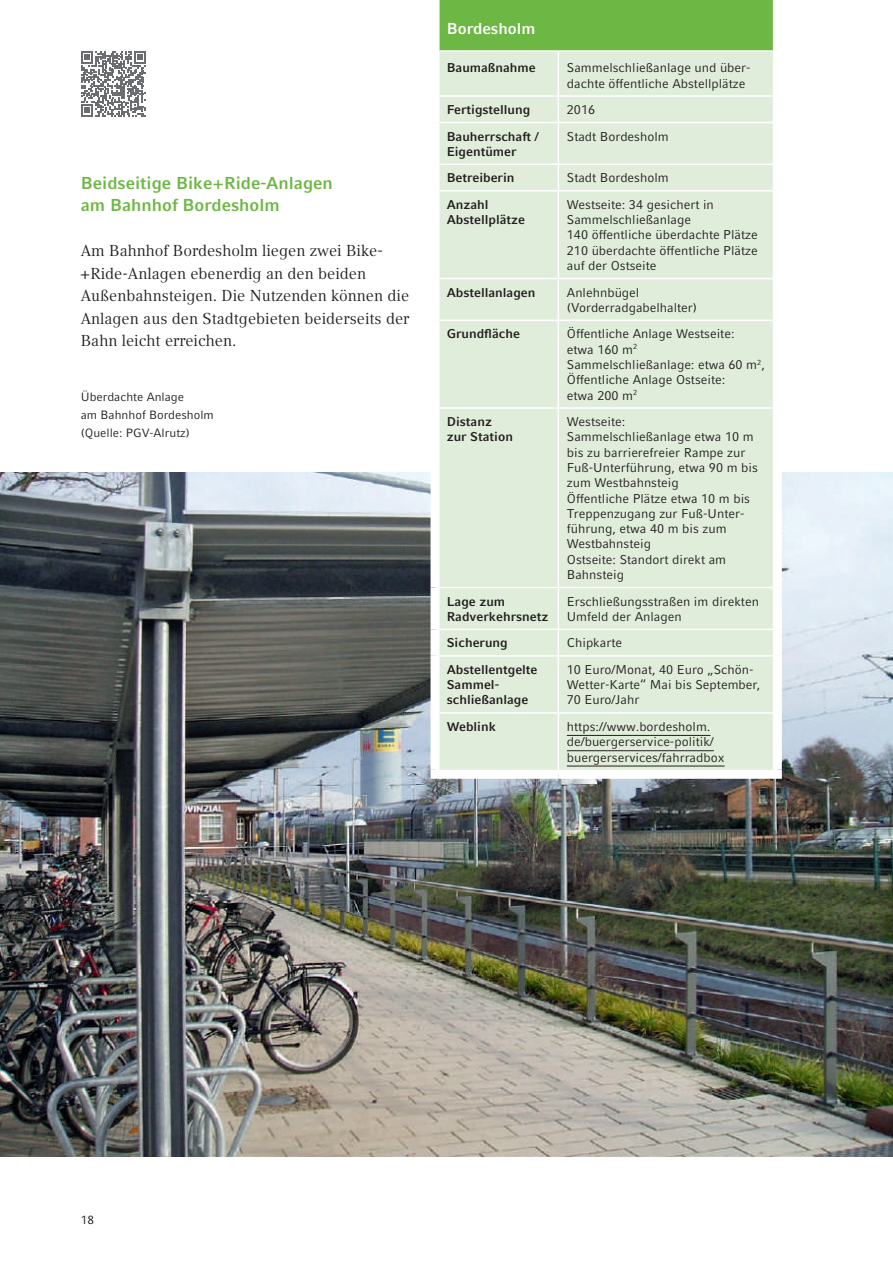
<style>
.page{position:relative;width:893px;height:1263px;background:#fff}
.page>*{position:absolute;margin:0;border:0;box-sizing:border-box;transform-origin:0 0}
.t1{font:700 17.25px/22.5px "Compatil Fact LT Pro";color:#6db744}
.t2{font:15.75px/22.5px "Compatil Text LT Pro";color:#231f20}
.t3{font:700 15.75px "Compatil Fact LT Pro";color:#fff}
.t4{font:12.75px/15.3px "Compatil Fact LT Pro";color:#231f20}
.t5{font:700 12.75px/15.3px "Compatil Fact LT Pro";color:#231f20}
.t6{font:12px/18px "Compatil Fact LT Pro";color:#231f20}
</style>
<div class="page">
<img style="left:0;top:472px;width:893px;height:684px">
<svg style="left:81px;top:51px;width:65px;height:65px"></svg>
<div style="left:435px;top:0;width:342px;height:51px;background:#6db744"></div>
<div style="left:440px;top:52px;width:333px;height:718px;background:#e0edda"></div>
<hr style="left:558px;top:52px;width:1px;height:43px;background:#fff">
<hr style="left:440px;top:95px;width:118px;height:2px;background:#fff">
<svg style="left:558px;top:97px;width:1px;height:25px"></svg>
<hr style="left:440px;top:122px;width:118px;height:1px;background:#fff">
<hr style="left:558px;top:123px;width:1px;height:41px;background:#fff">
<hr style="left:440px;top:164px;width:118px;height:1px;background:#fff">
<svg style="left:558px;top:165px;width:1px;height:25px"></svg>
<hr style="left:440px;top:190px;width:118px;height:2px;background:#fff">
<hr style="left:558px;top:192px;width:1px;height:86px;background:#fff">
<hr style="left:440px;top:278px;width:118px;height:1px;background:#fff">
<hr style="left:558px;top:279px;width:1px;height:41px;background:#fff">
<hr style="left:440px;top:320px;width:118px;height:1px;background:#fff">
<hr style="left:558px;top:321px;width:1px;height:86px;background:#fff">
<hr style="left:440px;top:407px;width:118px;height:2px;background:#fff">
<hr style="left:558px;top:409px;width:1px;height:178px;background:#fff">
<hr style="left:440px;top:587px;width:118px;height:1px;background:#fff">
<hr style="left:558px;top:588px;width:1px;height:41px;background:#fff">
<hr style="left:440px;top:629px;width:118px;height:1px;background:#fff">
<svg style="left:558px;top:630px;width:1px;height:25px"></svg>
<hr style="left:440px;top:655px;width:118px;height:2px;background:#fff">
<hr style="left:558px;top:656px;width:1px;height:56px;background:#fff">
<hr style="left:440px;top:712px;width:118px;height:2px;background:#fff">
<hr style="left:558px;top:714px;width:1px;height:56px;background:#fff">
<hr style="left:558px;top:95px;width:215px;height:2px;background:#fff">
<hr style="left:558px;top:122px;width:215px;height:1px;background:#fff">
<hr style="left:558px;top:164px;width:215px;height:1px;background:#fff">
<hr style="left:558px;top:190px;width:215px;height:2px;background:#fff">
<hr style="left:558px;top:278px;width:215px;height:1px;background:#fff">
<hr style="left:558px;top:320px;width:215px;height:1px;background:#fff">
<hr style="left:558px;top:407px;width:215px;height:2px;background:#fff">
<hr style="left:558px;top:587px;width:215px;height:1px;background:#fff">
<hr style="left:558px;top:629px;width:215px;height:1px;background:#fff">
<hr style="left:558px;top:655px;width:215px;height:2px;background:#fff">
<hr style="left:558px;top:712px;width:215px;height:2px;background:#fff">
<div style="left:431px;top:0;width:9px;height:51px;background:#fff"></div>
<div style="left:773px;top:0;width:9px;height:51px;background:#fff"></div>
<div style="left:431px;top:408px;width:9px;height:179px;background:#fff"></div>
<div style="left:773px;top:408px;width:9px;height:179px;background:#fff"></div>
<div style="left:431px;top:587px;width:9px;height:42px;background:#fff"></div>
<div style="left:773px;top:587px;width:9px;height:42px;background:#fff"></div>
<div style="left:431px;top:629px;width:9px;height:27px;background:#fff"></div>
<div style="left:773px;top:629px;width:9px;height:27px;background:#fff"></div>
<div style="left:431px;top:656px;width:9px;height:57px;background:#fff"></div>
<div style="left:773px;top:656px;width:9px;height:57px;background:#fff"></div>
<div style="left:431px;top:713px;width:9px;height:57px;background:#fff"></div>
<div style="left:773px;top:713px;width:9px;height:57px;background:#fff"></div>
<div style="left:431px;top:770px;width:127px;height:9px;background:#fff"></div>
<div style="left:558px;top:770px;width:224px;height:9px;background:#fff"></div>
<hr style="left:440px;top:50px;width:118px;height:2px;background:#fff">
<hr style="left:558px;top:50px;width:215px;height:2px;background:#fff">
<hr style="left:567px;top:735px;width:143px;height:1px;background:#231f20">
<hr style="left:567px;top:750px;width:147px;height:1px;background:#231f20">
<hr style="left:567px;top:766px;width:157px;height:1px;background:#231f20">
<h1 class="t1" style="left:81px;top:172px;width:254px">Beidseitige Bike+Ride-Anlagen am Bahnhof Bordesholm</h1>
<p class="t2" style="left:81px;top:240px;width:330px">Am Bahnhof Bordesholm liegen zwei Bike-+Ride-Anlagen ebenerdig an den beiden Außenbahnsteigen. Die Nutzenden können die Anlagen aus den Stadtgebieten beiderseits der Bahn leicht erreichen.</p>
<p class="t6" style="left:81px;top:388px;width:135px">Überdachte Anlage<br>am Bahnhof Bordesholm (Quelle: PGV-Alrutz)</p>
<p class="t3" style="left:447px;top:20px;width:90px">Bordesholm</p>
<p class="t5" style="left:447px;top:60px;width:91px">Baumaßnahme</p>
<p class="t4" style="left:567px;top:60px;width:185px">Sammelschließanlage und über&shy;dachte öffentliche Abstellplätze</p>
<p class="t5" style="left:447px;top:102px;width:85px">Fertigstellung</p>
<p class="t4" style="left:567px;top:102px;width:30px">2016</p>
<p class="t5" style="left:447px;top:128px;width:93px">Bauherrschaft /<br>Eigentümer</p>
<p class="t4" style="left:567px;top:128px;width:103px">Stadt Bordesholm</p>
<p class="t5" style="left:447px;top:170px;width:69px">Betreiberin</p>
<p class="t4" style="left:567px;top:170px;width:103px">Stadt Bordesholm</p>
<p class="t5" style="left:447px;top:197px;width:80px">Anzahl<br>Abstellplätze</p>
<p class="t4" style="left:567px;top:197px;width:192px">Westseite: 34 gesichert in<br>Sammelschließanlage<br>140 öffentliche überdachte Plätze<br>210 überdachte öffentliche Plätze auf der Ostseite</p>
<p class="t5" style="left:447px;top:284px;width:90px">Abstellanlagen</p>
<p class="t4" style="left:567px;top:284px;width:132px">Anlehnbügel (Vorderradgabelhalter)</p>
<p class="t5" style="left:447px;top:326px;width:75px">Grundfläche</p>
<p class="t4" style="left:567px;top:326px;width:199px">Öffentliche Anlage Westseite:<br>etwa 160 m<sup>2<br></sup>Sammelschließanlage: etwa 60 m<sup>2</sup>,<br>Öffentliche Anlage Ostseite:<br>etwa 200 m<sup>2</sup></p>
<p class="t5" style="left:447px;top:414px;width:68px">Distanz zur Station</p>
<p class="t4" style="left:567px;top:414px;width:192px">Westseite:<br>Sammelschließanlage etwa 10 m bis zu barrierefreier Rampe zur<br>Fuß-Unterführung, etwa 90 m bis zum Westbahnsteig<br>Öffentliche Plätze etwa 10 m bis<br>Treppenzugang zur Fuß-Unter&shy;führung, etwa 40 m bis zum<br>Westbahnsteig<br>Ostseite: Standort direkt am<br>Bahnsteig</p>
<p class="t5" style="left:447px;top:593px;width:103px">Lage zum<br>Radverkehrsnetz</p>
<p class="t4" style="left:567px;top:593px;width:194px">Erschließungsstraßen im direkten<br>Umfeld der Anlagen</p>
<p class="t5" style="left:447px;top:635px;width:63px">Sicherung</p>
<p class="t4" style="left:567px;top:635px;width:57px">Chipkarte</p>
<p class="t5" style="left:447px;top:662px;width:92px">Abstellentgelte<br>Sammel&shy;schließanlage</p>
<p class="t4" style="left:567px;top:662px;width:195px">10 Euro/Monat, 40 Euro „Schön-<br>Wetter-Karte“ Mai bis September,<br>70 Euro/Jahr</p>
<p class="t5" style="left:447px;top:719px;width:51px">Weblink</p>
<p class="t4" style="left:567px;top:719px;width:159px">https://www.bordesholm. de/buergerservice-politik/ buergerservices/fahrradbox</p>
<p class="t6" style="left:81px;top:1211px;width:15px">18</p>
</div>
